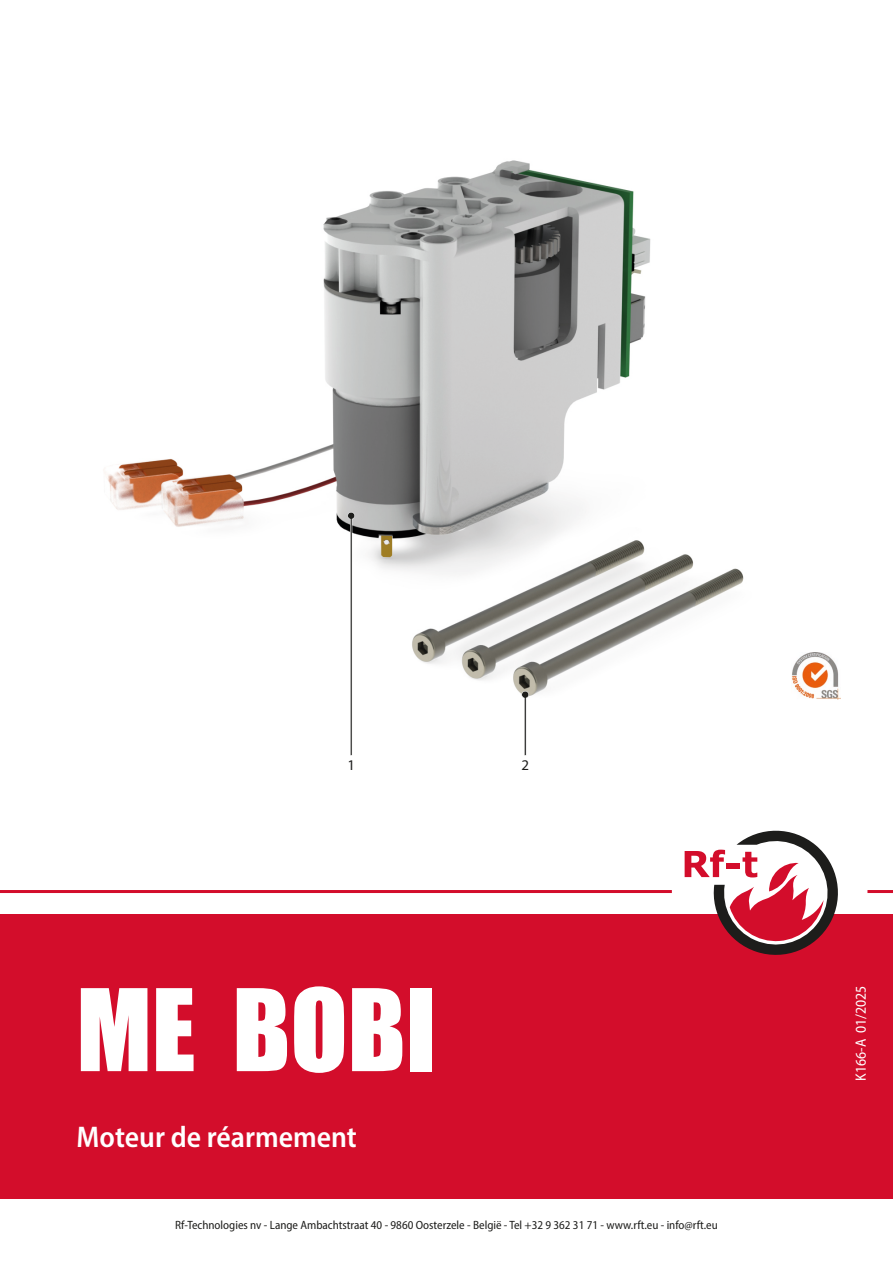
<style>
.page{position:relative;width:893px;height:1263px;background:#fff}
.page>*{position:absolute;margin:0;border:0;box-sizing:border-box;transform-origin:0 0}
.KIT_-_naam_voorblad{font:105px "Impact";color:#fff}
.KIT_-_beschrijving_voorblad{font:600 semi-condensed 30px "Myriad Pro";color:#fff}
.KIT_-_naam_voorblad-2{font:semi-condensed 15px "Myriad Pro";color:#fff}
.t1{font:14.85px "Myriad Pro";color:#1d1d1b}
.t2{font:semi-condensed 12px "Myriad Pro";color:#1d1d1b}
</style>
<div class="page">
<div style="left:0;top:914px;width:893px;height:285px;background:#d30d2b"></div>
<hr style="left:0;top:890px;width:672px;height:3px;background:#d30d2b">
<hr style="left:867px;top:890px;width:26px;height:3px;background:#d30d2b">
<svg style="left:685px;top:830px;width:153px;height:125px"></svg>
<img style="left:104px;top:160px;width:717px;height:596px">
<svg style="left:347px;top:512px;width:8px;height:243px"></svg>
<svg style="left:521px;top:691px;width:8px;height:64px"></svg>
<img style="left:791px;top:653px;width:49px;height:46px">
<p class="t1" style="left:347px;top:756px;width:9px">1</p>
<p class="t1" style="left:521px;top:756px;width:9px">2</p>
<p class="KIT_-_naam_voorblad" style="left:77px;top:948px;width:361px">ME BOBI</p>
<p class="KIT_-_naam_voorblad-2" style="left:852px;top:1081px;width:97px;rotate:-90deg">K166-A 01/2025</p>
<p class="KIT_-_beschrijving_voorblad" style="left:77px;top:1118px;width:282px">Moteur de réarmement</p>
<p class="t2" style="left:175px;top:1218px;width:544px">Rf-Technologies nv - Lange Ambachtstraat 40 - 9860 Oosterzele - België - Tel +32 9 362 31 71 - www.rft.eu - info@rft.eu</p>
</div>
